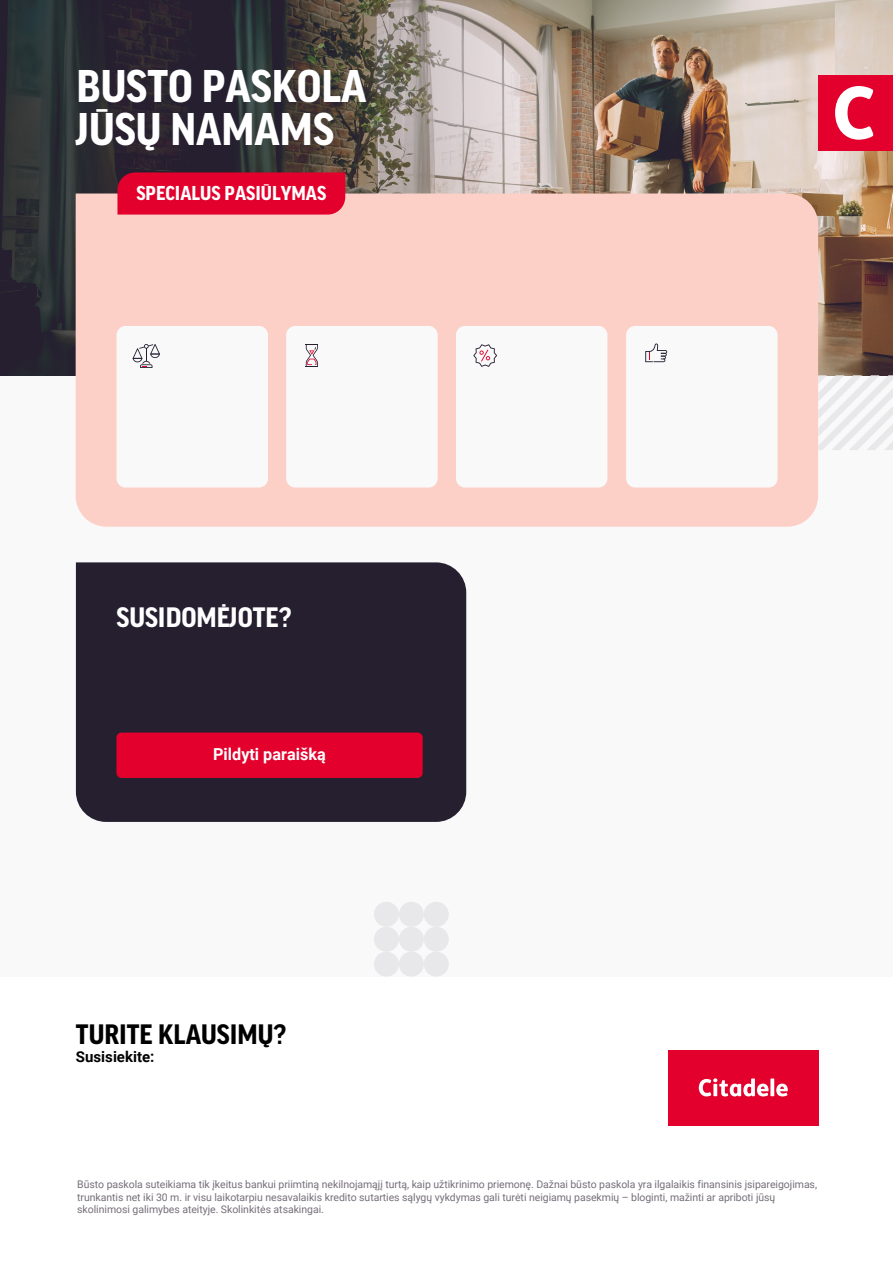
<style>
.page{position:relative;width:893px;height:1263px;background:#fff}
.page>*{position:absolute;margin:0;border:0;box-sizing:border-box;transform-origin:0 0}
.t1{font:700 48.9px/42.6px "Good Headline Pro Narr";color:#fff}
.t2{font:700 30px "Good Headline Pro Narr";color:#000}
.t3{font:700 30px "Good Headline Pro Narr";color:#fff}
.t4{font:700 21.45px "Good Headline Pro Narr";color:#fff}
.t5{font:700 16.5px "Roboto";color:#fff}
.t6{font:700 15px "Roboto";color:#000}
.t7{font:10.5px/12.6px "Roboto";letter-spacing:-.005em;color:#766f7a}
</style>
<div class="page">
<div style="left:0;top:239px;width:893px;height:738px;background:#f9f9fa"></div>
<img style="left:0;top:0;width:893px;height:375px">
<div style="left:76px;top:193px;width:742px;height:334px;background:#fdd0c7"></div>
<div style="left:668px;top:1051px;width:150px;height:75px;background:#e3002c"></div>
<svg style="left:699px;top:1078px;width:89px;height:18px"></svg>
<div style="left:117px;top:172px;width:228px;height:43px;background:#e3002c"></div>
<div style="left:818px;top:75px;width:75px;height:75px;background:#e3002c"></div>
<svg style="left:835px;top:86px;width:38px;height:54px"></svg>
<div style="left:117px;top:326px;width:151px;height:161px;background:#f9f9fa;border-radius:9px"></div>
<div style="left:286px;top:326px;width:152px;height:161px;background:#f9f9fa;border-radius:9px"></div>
<div style="left:456px;top:326px;width:151px;height:161px;background:#f9f9fa;border-radius:9px"></div>
<div style="left:626px;top:326px;width:151px;height:161px;background:#f9f9fa;border-radius:9px"></div>
<svg style="left:818px;top:375px;width:75px;height:75px"></svg>
<svg style="left:473px;top:344px;width:24px;height:23px"></svg>
<svg style="left:133px;top:344px;width:27px;height:24px"></svg>
<svg style="left:305px;top:344px;width:13px;height:23px"></svg>
<svg style="left:645px;top:343px;width:22px;height:19px"></svg>
<div style="left:76px;top:562px;width:390px;height:260px;background:#251f30"></div>
<div style="left:116px;top:732px;width:307px;height:46px;background:#e3002c;border-radius:5px"></div>
<div style="left:374px;top:902px;width:25px;height:25px;background:#e8e7e9;border-radius:50%"></div>
<div style="left:399px;top:902px;width:25px;height:25px;background:#e8e7e9;border-radius:50%"></div>
<div style="left:424px;top:902px;width:25px;height:25px;background:#e8e7e9;border-radius:50%"></div>
<div style="left:374px;top:927px;width:25px;height:25px;background:#e8e7e9;border-radius:50%"></div>
<div style="left:399px;top:927px;width:25px;height:25px;background:#e8e7e9;border-radius:50%"></div>
<div style="left:424px;top:927px;width:25px;height:25px;background:#e8e7e9;border-radius:50%"></div>
<div style="left:374px;top:952px;width:25px;height:24px;background:#e8e7e9;border-radius:50%"></div>
<div style="left:399px;top:952px;width:25px;height:24px;background:#e8e7e9;border-radius:50%"></div>
<div style="left:424px;top:952px;width:25px;height:24px;background:#e8e7e9;border-radius:50%"></div>
<h1 class="t1" style="left:76px;top:66px;width:292px">BUSTO PASKOLA<br>JŪSŲ NAMAMS</h1>
<h3 class="t4" style="left:136px;top:182px;width:191px">SPECIALUS PASIŪLYMAS</h3>
<h2 class="t3" style="left:116px;top:602px;width:177px">SUSIDOMĖJOTE?</h2>
<h3 class="t5" style="left:213px;top:743px;width:114px">Pildyti paraišką</h3>
<h2 class="t2" style="left:76px;top:1019px;width:212px">TURITE KLAUSIMŲ?</h2>
<h3 class="t6" style="left:76px;top:1046px;width:80px">Susisiekite:</h3>
<p class="t7" style="left:77px;top:1178px;width:741px">Būsto paskola suteikiama tik įkeitus bankui priimtiną nekilnojamąjį turtą, kaip užtikrinimo priemonę. Dažnai būsto paskola yra ilgalaikis finansinis įsipareigojimas, trunkantis net iki 30 m. ir visu laikotarpiu nesavalaikis kredito sutarties sąlygų vykdymas gali turėti neigiamų pasekmių – bloginti, mažinti ar apriboti jūsų skolinimosi galimybes ateityje. Skolinkitės atsakingai.</p>
</div>
